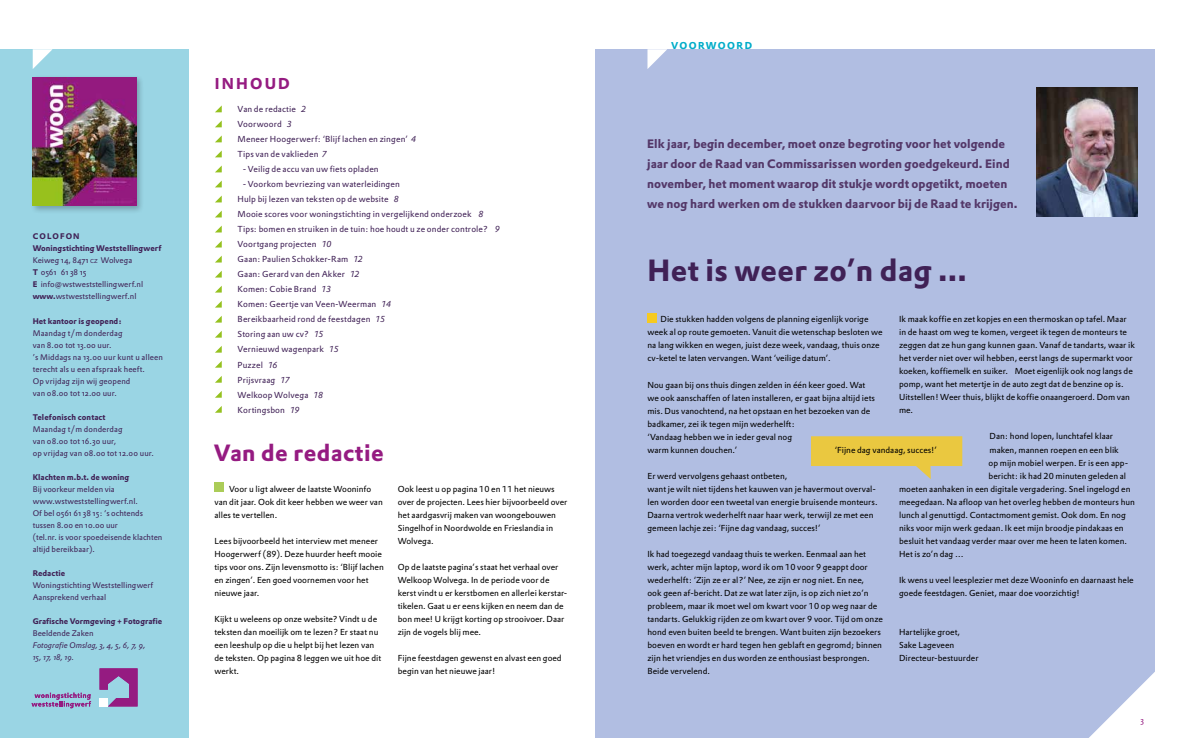
<style>
.page{position:relative;width:1191px;height:738px;background:#fff}
.page>*{position:absolute;margin:0;border:0;box-sizing:border-box;transform-origin:0 0}
.t1{font:700 30px "DTL Prokyon TOT";letter-spacing:.01em;color:#402156}
.t2{font:700 23px "DTL Prokyon TOT";letter-spacing:.02em;color:#951b81}
.t3{font:700 15.4px "DTL Prokyon TOT";letter-spacing:.145em;color:#951b81}
.t4{font:700 12px/20px "DTL Prokyon TOT";color:#533768}
.t5{font:700 9.8px "DTL Prokyon TOT";letter-spacing:.145em;color:#00acc9}
.t6{font:8.5px/13px "DTL Prokyon TOT";color:#000}
.t7{font:8.5px/15px "DTL Prokyon TOT";letter-spacing:.01em;color:#402156}
.t8{font:8px/12px "DTL Prokyon TOT";color:#402156}
.t9{font:700 8px "DTL Prokyon TOT";color:#402156}
.t10{font:italic 8px/12px "DTL Prokyon TOT";color:#402156}
.t11{font:8px "DTL Prokyon TOT";color:#951b81}
.s1{font-weight:700}
.s2{font-size:5.6px}
.s3{font-style:italic}
</style>
<div class="page">
<div style="left:595px;top:49px;width:560px;height:688px;background:#b1bee2"></div>
<svg style="left:647px;top:49px;width:20px;height:20px"></svg>
<div style="left:647px;top:312px;width:10px;height:10px;background:#f6ca21"></div>
<div style="left:0;top:49px;width:189px;height:688px;background:#9ad5e4"></div>
<svg style="left:33px;top:49px;width:20px;height:20px"></svg>
<div style="left:214px;top:481px;width:10px;height:10px;background:#abcc58"></div>
<svg style="left:215px;top:105px;width:7px;height:7px"></svg>
<svg style="left:215px;top:120px;width:7px;height:7px"></svg>
<svg style="left:215px;top:135px;width:7px;height:7px"></svg>
<svg style="left:215px;top:150px;width:7px;height:7px"></svg>
<svg style="left:215px;top:165px;width:7px;height:7px"></svg>
<svg style="left:215px;top:180px;width:7px;height:7px"></svg>
<svg style="left:215px;top:195px;width:7px;height:7px"></svg>
<svg style="left:215px;top:210px;width:7px;height:7px"></svg>
<svg style="left:215px;top:225px;width:7px;height:7px"></svg>
<svg style="left:215px;top:240px;width:7px;height:7px"></svg>
<svg style="left:215px;top:255px;width:7px;height:7px"></svg>
<svg style="left:215px;top:270px;width:7px;height:7px"></svg>
<svg style="left:215px;top:285px;width:7px;height:7px"></svg>
<svg style="left:215px;top:301px;width:7px;height:6px"></svg>
<svg style="left:215px;top:316px;width:7px;height:6px"></svg>
<svg style="left:215px;top:331px;width:7px;height:6px"></svg>
<svg style="left:215px;top:346px;width:7px;height:6px"></svg>
<svg style="left:215px;top:361px;width:7px;height:6px"></svg>
<svg style="left:215px;top:376px;width:7px;height:6px"></svg>
<svg style="left:215px;top:391px;width:7px;height:6px"></svg>
<svg style="left:215px;top:406px;width:7px;height:6px"></svg>
<div style="left:30px;top:75px;width:115px;height:139px;background:#000;opacity:.25"></div>
<img style="left:33px;top:77px;width:103px;height:129px">
<svg style="left:32px;top:692px;width:59px;height:15px"></svg>
<svg style="left:100px;top:668px;width:38px;height:38px"></svg>
<div style="left:100px;top:697px;width:8px;height:9px;background:#fff"></div>
<img style="left:1036px;top:87px;width:101px;height:129px">
<svg style="left:1090px;top:672px;width:65px;height:65px"></svg>
<svg style="left:811px;top:436px;width:151px;height:43px"></svg>
<p class="t8" style="left:33px;top:230px;width:130px"><span class="s1">COLOFON<br>Woningstichting Weststellingwerf<br></span>Keiweg 14, 8471 <span class="s2">cz</span> Wolvega<br><span class="s1">T</span> 0561 61 38 15<br><span class="s1">E</span> info@wstweststellingwerf.nl <span class="s1">www.</span>wstweststellingwerf.nl</p>
<p class="t9" style="left:33px;top:315px;width:90px">Het kantoor is geopend:</p>
<p class="t8" style="left:33px;top:326px;width:132px">Maandag t/m donderdag<br>van 8.00 tot 13.00 uur.<br>’s Middags na 13.00 uur kunt u alleen terecht als u een afspraak heeft.<br>Op vrijdag zijn wij geopend<br>van 08.00 tot 12.00 uur.</p>
<p class="t9" style="left:33px;top:411px;width:74px">Telefonisch contact</p>
<p class="t8" style="left:33px;top:422px;width:123px">Maandag t/m donderdag<br>van 08.00 tot 16.30 uur,<br>op vrijdag van 08.00 tot 12.00 uur.</p>
<p class="t9" style="left:33px;top:471px;width:98px">Klachten m.b.t. de woning</p>
<p class="t8" style="left:33px;top:482px;width:131px">Bij voorkeur melden via www.wstweststellingwerf.nl.<br>Of bel 0561 61 38 15: ‘s ochtends tussen 8.00 en 10.00 uur<br>(tel.nr. is voor spoedeisende klachten altijd bereikbaar).</p>
<p class="t9" style="left:33px;top:567px;width:34px">Redactie</p>
<p class="t8" style="left:33px;top:578px;width:122px">Woningstichting Weststellingwerf<br>Aansprekend verhaal</p>
<p class="t9" style="left:33px;top:615px;width:131px">Grafische Vormgeving + Fotografie</p>
<p class="t8" style="left:33px;top:626px;width:62px">Beeldende Zaken</p>
<p class="t10" style="left:33px;top:638px;width:114px">Fotografie Omslag, 3, 4, 5, 6, 7, 9,<br>15, 17, 18, 19.</p>
<h3 class="t3" style="left:215px;top:73px;width:77px">INHOUD</h3>
<p class="t7" style="left:238px;top:101px;width:180px">Van de redactie <span class="s3">2<br></span>Voorwoord <span class="s3">3<br></span>Meneer Hoogerwerf: ‘Blijf lachen en zingen’ <span class="s3">4<br></span>Tips van de vaklieden <span class="s3">7</span></p>
<p class="t7" style="left:243px;top:161px;width:137px">- Veilig de accu van uw fiets opladen</p>
<p class="t7" style="left:238px;top:176px;width:264px;text-indent:5px">- Voorkom bevriezing van waterleidingen<br>Hulp bij lezen van teksten op de website <span class="s3">8<br></span>Mooie scores voor woningstichting in vergelijkend onderzoek <span class="s3">8<br></span>Tips: bomen en struiken in de tuin: hoe houdt u ze onder controle? <span class="s3">9<br></span>Voortgang projecten <span class="s3">10<br></span>Gaan: Paulien Schokker-Ram <span class="s3">12<br></span>Gaan: Gerard van den Akker <span class="s3">12<br></span>Komen: Cobie Brand <span class="s3">13<br></span>Komen: Geertje van Veen-Weerman <span class="s3">14<br></span>Bereikbaarheid rond de feestdagen <span class="s3">15<br></span>Storing aan uw cv? <span class="s3">15<br></span>Vernieuwd wagenpark <span class="s3">15<br></span>Puzzel <span class="s3">16<br></span>Prijsvraag <span class="s3">17<br></span>Welkoop Wolvega <span class="s3">18<br></span>Kortingsbon <span class="s3">19</span></p>
<h2 class="t2" style="left:214px;top:437px;width:172px">Van de redactie</h2>
<p class="t6" style="left:214px;top:481px;width:170px;text-indent:15px">Voor u ligt alweer de laatste Wooninfo van dit jaar. Ook dit keer hebben we weer van alles te vertellen.</p>
<p class="t6" style="left:214px;top:533px;width:171px">Lees bijvoorbeeld het interview met meneer Hoogerwerf (89). Deze huurder heeft mooie tips voor ons. Zijn levensmotto is: ‘Blijf lachen en zingen’. Een goed voornemen voor het nieuwe jaar.</p>
<p class="t6" style="left:214px;top:611px;width:168px">Kijkt u weleens op onze website? Vindt u de teksten dan moeilijk om te lezen? Er staat nu een leeshulp op die u helpt bij het lezen van de teksten. Op pagina 8 leggen we uit hoe dit werkt.</p>
<p class="t6" style="left:398px;top:481px;width:171px">Ook leest u op pagina 10 en 11 het nieuws over de projecten. Lees hier bijvoorbeeld over het aardgasvrij maken van woongebouwen Singelhof in Noordwolde en Frieslandia in Wolvega.</p>
<p class="t6" style="left:398px;top:559px;width:171px">Op de laatste pagina’s staat het verhaal over Welkoop Wolvega. In de periode voor de kerst vindt u er kerstbomen en allerlei kerstar&shy;tikelen. Gaat u er eens kijken en neem dan de bon mee! U krijgt korting op strooivoer. Daar zijn de vogels blij mee.</p>
<p class="t6" style="left:398px;top:650px;width:165px">Fijne feestdagen gewenst en alvast een goed begin van het nieuwe jaar!</p>
<p class="t5" style="left:671px;top:39px;width:83px">VOORWOORD</p>
<p class="t4" style="left:647px;top:134px;width:372px">Elk jaar, begin december, moet onze begroting voor het volgende jaar door de Raad van Commissarissen worden goedgekeurd. Eind november, het moment waarop dit stukje wordt opgetikt, moeten we nog hard werken om de stukken daarvoor bij de Raad te krijgen.</p>
<h1 class="t1" style="left:647px;top:250px;width:321px">Het is weer zo’n dag ...</h1>
<p class="t6" style="left:899px;top:312px;width:237px">Ik maak koffie en zet kopjes en een thermoskan op tafel. Maar in de haast om weg te komen, vergeet ik tegen de monteurs te zeggen dat ze hun gang kunnen gaan. Vanaf de tandarts, waar ik het verder niet over wil hebben, eerst langs de supermarkt voor koeken, koffiemelk en suiker. Moet eigenlijk ook nog langs de pomp, want het metertje in de auto zegt dat de benzine op is.<br>Uitstellen! Weer thuis, blijkt de koffie onaangeroerd. Dom van me.</p>
<p class="t6" style="left:989px;top:429px;width:125px">Dan: hond lopen, lunchtafel klaar</p>
<p class="t6" style="left:989px;top:442px;width:131px">maken, mannen roepen en een blik</p>
<p class="t6" style="left:988px;top:455px;width:141px">op mijn mobiel werpen. Er is een app-</p>
<p class="t6" style="left:988px;top:468px;width:139px">bericht: ik had 20 minuten geleden al</p>
<p class="t6" style="left:899px;top:481px;width:233px">moeten aanhaken in een digitale vergadering. Snel ingelogd en</p>
<p class="t6" style="left:899px;top:494px;width:237px">meegedaan. Na afloop van het overleg hebben de monteurs hun</p>
<p class="t6" style="left:899px;top:507px;width:228px">lunch al genuttigd. Contactmoment gemist. Ook dom. En nog</p>
<p class="t6" style="left:899px;top:520px;width:226px">niks voor mijn werk gedaan. Ik eet mijn broodje pindakaas en</p>
<p class="t6" style="left:899px;top:533px;width:229px">besluit het vandaag verder maar over me heen te laten komen.</p>
<p class="t6" style="left:899px;top:546px;width:66px">Het is zo’n dag …</p>
<p class="t6" style="left:899px;top:572px;width:236px">Ik wens u veel leesplezier met deze Wooninfo en daarnaast hele goede feestdagen. Geniet, maar doe voorzichtig!</p>
<p class="t6" style="left:899px;top:624px;width:81px">Hartelijke groet,<br>Sake Lageveen<br>Directeur-bestuurder</p>
<p class="t6" style="left:647px;top:312px;width:237px;text-indent:13px">Die stukken hadden volgens de planning eigenlijk vorige week al op route gemoeten. Vanuit die wetenschap besloten we na lang wikken en wegen, juist deze week, vandaag, thuis onze cv-ketel te laten vervangen. Want ‘veilige datum’.</p>
<p class="t6" style="left:647px;top:377px;width:229px">Nou gaan bij ons thuis dingen zelden in één keer goed. Wat we ook aanschaffen of laten installeren, er gaat bijna altijd iets mis. Dus vanochtend, na het opstaan en het bezoeken van de badkamer, zei ik tegen mijn wederhelft:<br>‘Vandaag hebben we in ieder geval nog<br>warm kunnen douchen.’</p>
<p class="t6" style="left:647px;top:468px;width:232px">Er werd vervolgens gehaast ontbeten,<br>want je wilt niet tijdens het kauwen van je havermout overval&shy;len worden door een tweetal van energie bruisende monteurs.<br>Daarna vertrok wederhelft naar haar werk, terwijl ze met een gemeen lachje zei: ‘Fijne dag vandaag, succes!’</p>
<p class="t6" style="left:647px;top:546px;width:237px">Ik had toegezegd vandaag thuis te werken. Eenmaal aan het werk, achter mijn laptop, word ik om 10 voor 9 geappt door wederhelft: ‘Zijn ze er al?’ Nee, ze zijn er nog niet. En nee,<br>ook geen af-bericht. Dat ze wat later zijn, is op zich niet zo’n probleem, maar ik moet wel om kwart voor 10 op weg naar de tandarts. Gelukkig rijden ze om kwart over 9 voor. Tijd om onze hond even buiten beeld te brengen. Want buiten zijn bezoekers boeven en wordt er hard tegen hen geblaft en gegromd; binnen zijn het vriendjes en dus worden ze enthousiast besprongen.<br>Beide vervelend.</p>
<p class="t6" style="left:834px;top:442px;width:104px">‘Fijne dag vandaag, succes!’</p>
<p class="t11" style="left:1140px;top:714px;width:5px">3</p>
</div>
